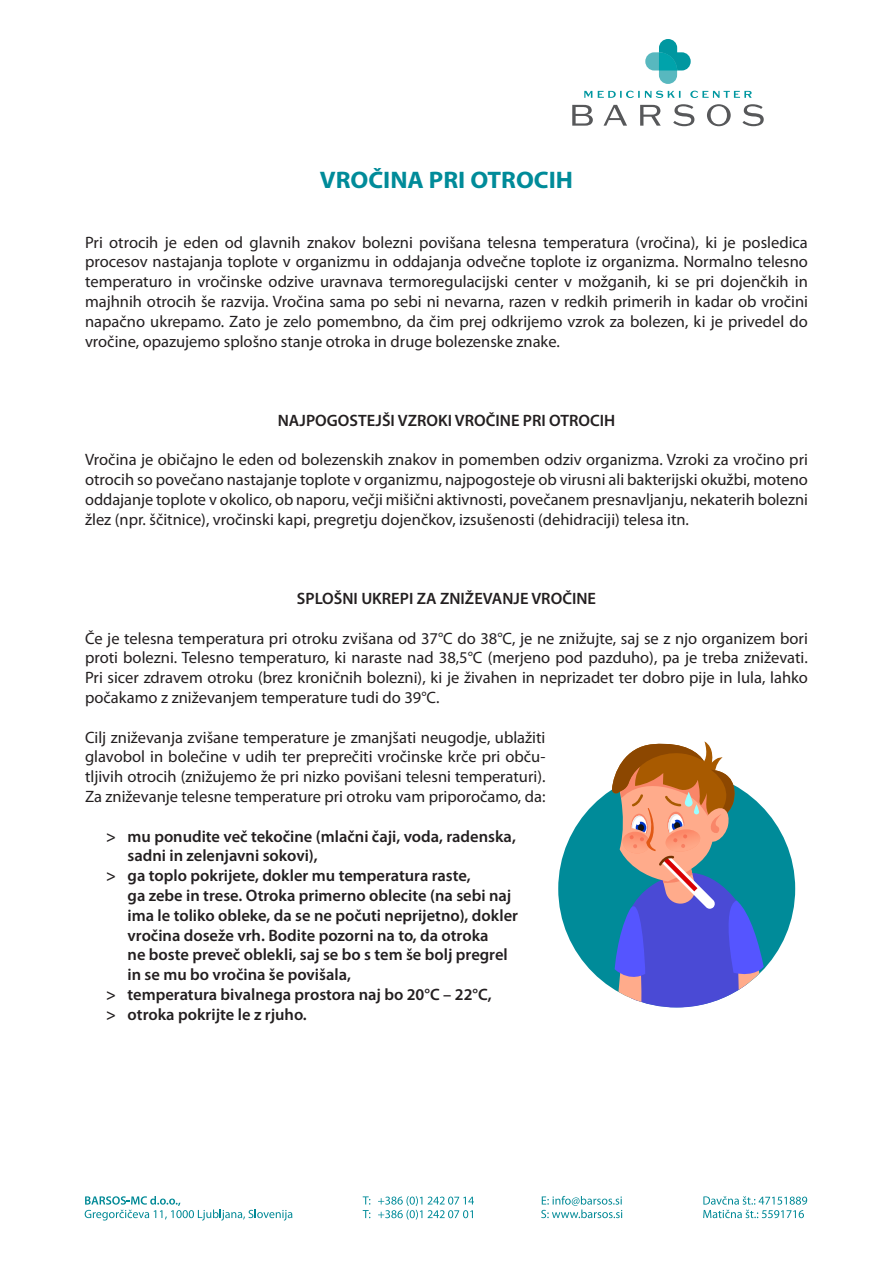
<style>
.page{position:relative;width:893px;height:1263px;background:#fff}
.page>*{position:absolute;margin:0;border:0;box-sizing:border-box;transform-origin:0 0}
.t1{font:700 24px "Myriad Pro";color:#008b99;scale:1.04 1}
.t2{font:16.5px/19.8px "Myriad Pro";color:#231f20;text-align:justify}
.t3{font:600 16.5px/19.8px "Myriad Pro";color:#231f20}
</style>
<div class="page">
<svg style="left:572px;top:105px;width:21px;height:21px"></svg>
<svg style="left:603px;top:105px;width:24px;height:21px"></svg>
<svg style="left:640px;top:105px;width:21px;height:21px"></svg>
<svg style="left:673px;top:104px;width:21px;height:22px"></svg>
<svg style="left:707px;top:104px;width:24px;height:22px"></svg>
<svg style="left:742px;top:104px;width:22px;height:22px"></svg>
<svg style="left:645px;top:39px;width:46px;height:45px"></svg>
<svg style="left:584px;top:91px;width:168px;height:7px"></svg>
<svg style="left:85px;top:1196px;width:207px;height:24px"></svg>
<svg style="left:703px;top:1196px;width:104px;height:22px"></svg>
<svg style="left:541px;top:1196px;width:81px;height:22px"></svg>
<svg style="left:363px;top:1196px;width:111px;height:23px"></svg>
<div style="left:558px;top:770px;width:237px;height:237px;background:#008b99;border-radius:50%"></div>
<svg style="left:612px;top:741px;width:152px;height:266px"></svg>
<svg style="left:685px;top:792px;width:8px;height:15px"></svg>
<svg style="left:694px;top:804px;width:5px;height:10px"></svg>
<p class="t1" style="left:320px;top:164px;width:245px">VROČINA PRI OTROCIH</p>
<p class="t2" style="left:85px;top:232px;width:724px">Pri otrocih je eden od glavnih znakov bolezni povišana telesna temperatura (vročina), ki je posledica procesov nastajanja toplote v organizmu in oddajanja odvečne toplote iz organizma. Normalno telesno temperaturo in vročinske odzive uravnava termoregulacijski center v možganih, ki se pri dojenčkih in majhnih otrocih še razvija. Vročina sama po sebi ni nevarna, razen v redkih primerih in kadar ob vročini napačno ukrepamo. Zato je zelo pomembno, da čim prej odkrijemo vzrok za bolezen, ki je privedel do vročine, opazujemo splošno stanje otroka in druge bolezenske znake.</p>
<p class="t3" style="left:278px;top:410px;width:339px">NAJPOGOSTEJŠI VZROKI VROČINE PRI OTROCIH</p>
<p class="t2" style="left:85px;top:450px;width:724px">Vročina je običajno le eden od bolezenskih znakov in pomemben odziv organizma. Vzroki za vročino pri otrocih so povečano nastajanje toplote v organizmu, najpogosteje ob virusni ali bakterijski okužbi, moteno oddajanje toplote v okolico, ob naporu, večji mišični aktivnosti, povečanem presnavljanju, nekaterih bolezni žlez (npr. ščitnice), vročinski kapi, pregretju dojenčkov, izsušenosti (dehidraciji) telesa itn.</p>
<p class="t3" style="left:297px;top:588px;width:301px">SPLOŠNI UKREPI ZA ZNIŽEVANJE VROČINE</p>
<p class="t2" style="left:85px;top:628px;width:724px">Če je telesna temperatura pri otroku zvišana od 37°C do 38°C, je ne znižujte, saj se z njo organizem bori proti bolezni. Telesno temperaturo, ki naraste nad 38,5°C (merjeno pod pazduho), pa je treba zniževati.<br>Pri sicer zdravem otroku (brez kroničnih bolezni), ki je živahen in neprizadet ter dobro pije in lula, lahko počakamo z zniževanjem temperature tudi do 39°C.</p>
<p class="t2" style="left:85px;top:727px;width:462px">Cilj zniževanja zvišane temperature je zmanjšati neugodje, ublažiti glavobol in bolečine v udih ter preprečiti vročinske krče pri obču&shy;tljivih otrocih (znižujemo že pri nizko povišani telesni temperaturi).<br>Za zniževanje telesne temperature pri otroku vam priporočamo, da:</p>
<p class="t3" style="left:128px;top:826px;width:390px;text-indent:-21px">&gt; mu ponudite več tekočine (mlačni čaji, voda, radenska, sadni in zelenjavni sokovi),</p>
<p class="t3" style="left:128px;top:865px;width:392px;text-indent:-21px">&gt; ga toplo pokrijete, dokler mu temperatura raste,<br>ga zebe in trese. Otroka primerno oblecite (na sebi naj ima le toliko obleke, da se ne počuti neprijetno), dokler vročina doseže vrh. Bodite pozorni na to, da otroka<br>ne boste preveč oblekli, saj se bo s tem še bolj pregrel in se mu bo vročina še povišala,</p>
<p class="t3" style="left:106px;top:984px;width:387px">&gt; temperatura bivalnega prostora naj bo 20°C – 22°C,</p>
<p class="t3" style="left:106px;top:1004px;width:202px">&gt; otroka pokrijte le z rjuho.</p>
</div>
